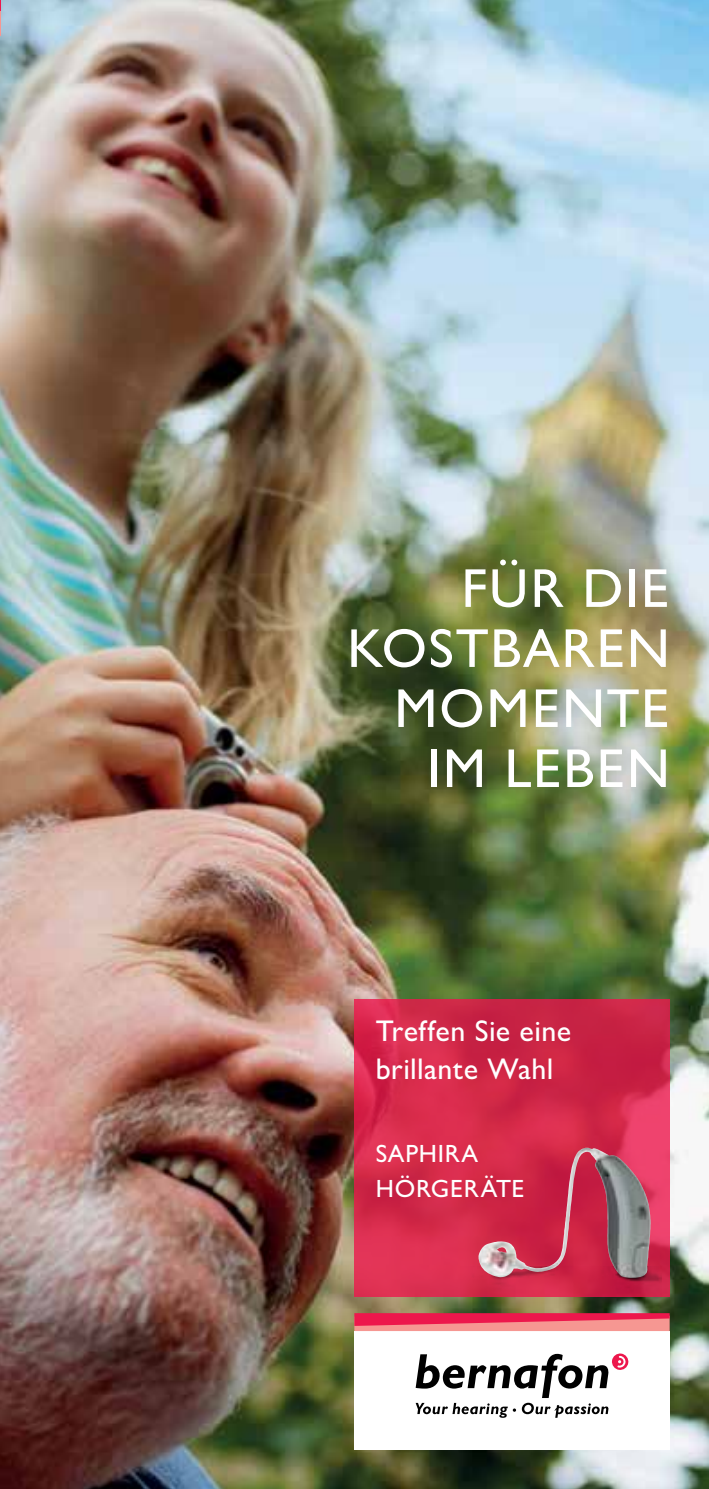
<style>
.page{position:relative;width:709px;height:1489px;background:#fff}
.page>*{position:absolute;margin:0;border:0;box-sizing:border-box;transform-origin:0 0}
.t1{font:500 55px/60px "Gill Sans MT Pro";letter-spacing:.03em;color:#fff;text-align:right}
.t2{font:500 30px/37.5px "Gill Sans MT Pro";letter-spacing:.01em;color:#fff}
.t3{font:500 25px/35px "Gill Sans MT Pro";letter-spacing:.035em;color:#fff}
</style>
<div class="page">
<img style="left:0;top:0;width:709px;height:1488px">
<div style="left:354px;top:1330px;width:315px;height:119px;background:#fff"></div>
<svg style="left:415px;top:1353px;width:194px;height:64px"></svg>
<svg style="left:611px;top:1353px;width:17px;height:17px"></svg>
<svg style="left:617px;top:1355px;width:9px;height:12px"></svg>
<svg style="left:354px;top:1312px;width:315px;height:18px"></svg>
<svg style="left:354px;top:999px;width:315px;height:297px"></svg>
<img style="left:461px;top:1266px;width:200px;height:37px">
<img style="left:478px;top:1147px;width:172px;height:131px">
<div style="left:334px;top:543px;width:350px;height:262px;background:#6d6e71;opacity:.12"></div>
<p class="t1" style="left:461px;top:558px;width:34px">FÜR</p>
<p class="t1" style="left:347px;top:558px;width:324px">DIE kostbaren<br>MOMENTE<br>IM LEBEN</p>
<p class="t2" style="left:376px;top:1012px;width:197px">Treffen Sie eine brillante Wahl</p>
<p class="t3" style="left:376px;top:1135px;width:135px">Saphira<br>Hörgeräte</p>
</div>
